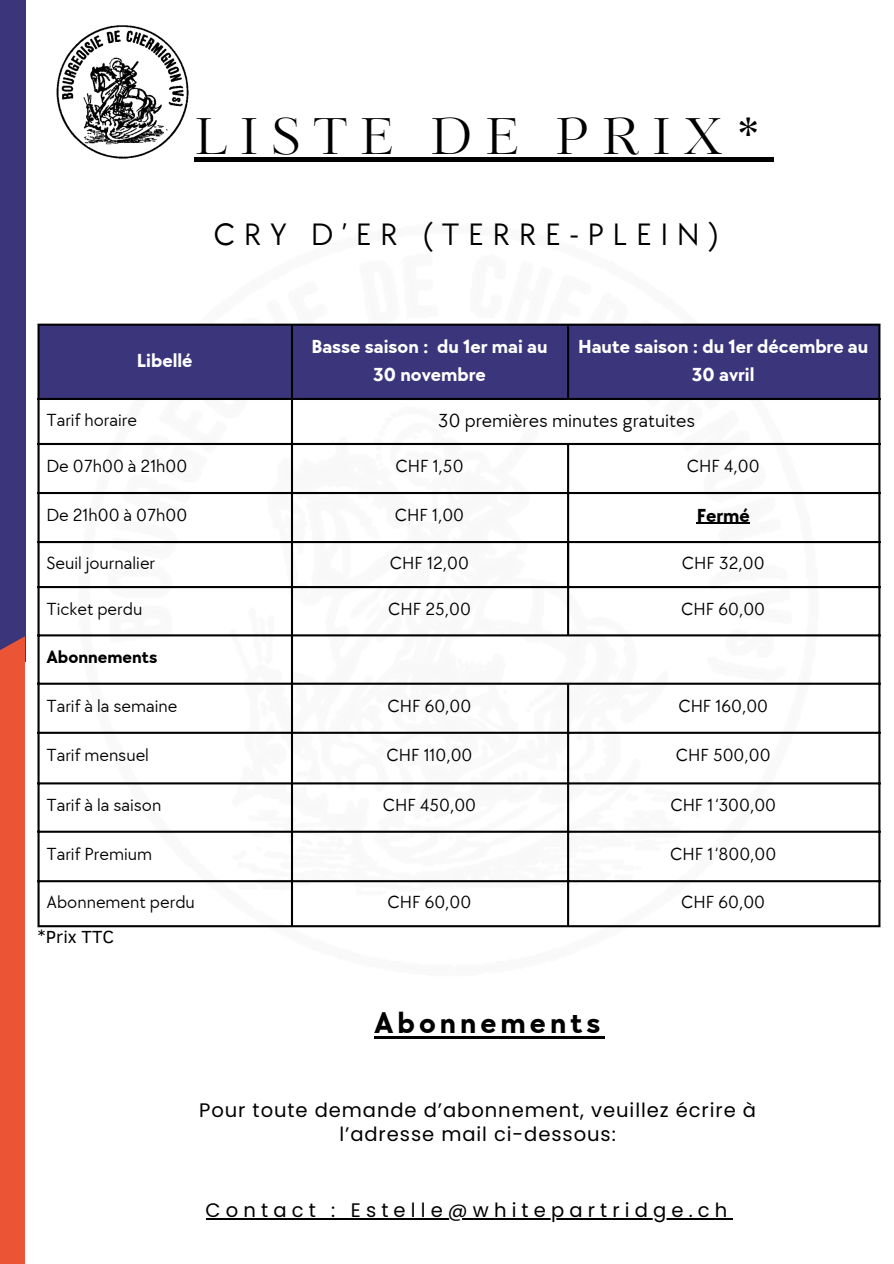
<style>
.page{position:relative;width:894px;height:1264px;background:#fff}
.page>*{position:absolute;margin:0;border:0;box-sizing:border-box;transform-origin:0 0}
.t1{font:49.8px "Kudryashev Display Contrast";letter-spacing:.26em;color:#000}
.t2{font:31.95px "TT Chocolates";letter-spacing:.26em;color:#000}
.t3{font:700 30.3px "TT Chocolates";letter-spacing:.13em;color:#000}
.t4{font:700 19.5px/27.2px "TT Chocolates";color:#fff;text-align:center}
.t5{font:19.5px/24px "Poppins";letter-spacing:.045em;color:#000;text-align:center}
.t6{font:19.5px "Poppins";letter-spacing:.26em;color:#000}
.t7{font:19.5px "TT Chocolates";color:#000}
.t8{font:700 19.5px "TT Chocolates";color:#000}
.t9{font:18.15px "TT Chocolates";color:#000}
.t10{font:700 18.15px "TT Chocolates";color:#000}
.t11{font:18px "Clear Sans";color:#000}
</style>
<div class="page">
<div style="left:0;top:0;width:25px;height:661px;background:#3b367c"></div>
<div style="left:0;top:636px;width:25px;height:627px;background:#eb5536"></div>
<img style="left:56px;top:25px;width:133px;height:134px">
<div style="left:194px;top:157px;width:579px;height:5px;background:#000"></div>
<hr style="left:205px;top:1217px;width:527px;height:2px;background:#000">
<img style="left:25px;top:217px;width:856px;height:822px">
<div style="left:40px;top:326px;width:838px;height:72px;background:#3b367c"></div>
<hr style="left:696px;top:522px;width:53px;height:2px;background:#000">
<hr style="left:37px;top:326px;width:3px;height:599px;background:#000">
<hr style="left:291px;top:326px;width:2px;height:599px;background:#000">
<hr style="left:567px;top:326px;width:2px;height:72px;background:#000">
<hr style="left:567px;top:445px;width:2px;height:96px;background:#000">
<hr style="left:567px;top:588px;width:2px;height:46px;background:#000">
<hr style="left:567px;top:684px;width:2px;height:241px;background:#000">
<hr style="left:878px;top:326px;width:2px;height:599px;background:#000">
<hr style="left:37px;top:323px;width:843px;height:3px;background:#000">
<hr style="left:37px;top:398px;width:843px;height:2px;background:#000">
<hr style="left:37px;top:443px;width:843px;height:2px;background:#000">
<hr style="left:37px;top:492px;width:843px;height:2px;background:#000">
<hr style="left:37px;top:541px;width:843px;height:2px;background:#000">
<hr style="left:37px;top:586px;width:843px;height:2px;background:#000">
<hr style="left:37px;top:634px;width:843px;height:2px;background:#000">
<hr style="left:37px;top:682px;width:843px;height:2px;background:#000">
<hr style="left:37px;top:731px;width:843px;height:2px;background:#000">
<hr style="left:37px;top:782px;width:843px;height:2px;background:#000">
<hr style="left:37px;top:830px;width:843px;height:2px;background:#000">
<hr style="left:37px;top:880px;width:843px;height:2px;background:#000">
<hr style="left:37px;top:925px;width:843px;height:2px;background:#000">
<hr style="left:567px;top:541px;width:2px;height:47px;background:#000">
<p class="t1" style="left:194px;top:102px;width:567px">LISTE DE PRIX*</p>
<p class="t2" style="left:213px;top:216px;width:507px">CRY D’ER (TERRE-PLEIN)</p>
<p class="t4" style="left:137px;top:347px;width:57px">Libellé</p>
<p class="t4" style="left:311px;top:334px;width:238px">Basse saison : du 1er mai au<br>30 novembre</p>
<p class="t4" style="left:578px;top:334px;width:292px">Haute saison : du 1er décembre au<br>30 avril</p>
<p class="t9" style="left:46px;top:409px;width:92px">Tarif horaire</p>
<p class="t9" style="left:46px;top:455px;width:142px">De 07h00 à 21h00</p>
<p class="t9" style="left:395px;top:455px;width:70px">CHF 1,50</p>
<p class="t9" style="left:686px;top:455px;width:74px">CHF 4,00</p>
<p class="t9" style="left:46px;top:504px;width:142px">De 21h00 à 07h00</p>
<p class="t9" style="left:395px;top:504px;width:71px">CHF 1,00</p>
<p class="t8" style="left:696px;top:504px;width:55px">Fermé</p>
<p class="t9" style="left:46px;top:552px;width:110px">Seuil journalier</p>
<p class="t9" style="left:390px;top:552px;width:80px">CHF 12,00</p>
<p class="t9" style="left:681px;top:552px;width:84px">CHF 32,00</p>
<p class="t9" style="left:46px;top:598px;width:97px">Ticket perdu</p>
<p class="t9" style="left:388px;top:598px;width:84px">CHF 25,00</p>
<p class="t9" style="left:681px;top:598px;width:85px">CHF 60,00</p>
<p class="t10" style="left:46px;top:646px;width:113px">Abonnements</p>
<p class="t9" style="left:46px;top:696px;width:132px">Tarif à la semaine</p>
<p class="t9" style="left:387px;top:696px;width:85px">CHF 60,00</p>
<p class="t9" style="left:678px;top:696px;width:91px">CHF 160,00</p>
<p class="t9" style="left:46px;top:745px;width:104px">Tarif mensuel</p>
<p class="t9" style="left:386px;top:745px;width:87px">CHF 110,00</p>
<p class="t9" style="left:675px;top:745px;width:96px">CHF 500,00</p>
<p class="t9" style="left:46px;top:794px;width:116px">Tarif à la saison</p>
<p class="t9" style="left:383px;top:794px;width:95px">CHF 450,00</p>
<p class="t9" style="left:670px;top:794px;width:107px">CHF 1‘300,00</p>
<p class="t9" style="left:46px;top:844px;width:107px">Tarif Premium</p>
<p class="t9" style="left:670px;top:844px;width:108px">CHF 1‘800,00</p>
<p class="t9" style="left:46px;top:891px;width:150px">Abonnement perdu</p>
<p class="t9" style="left:387px;top:891px;width:85px">CHF 60,00</p>
<p class="t9" style="left:681px;top:891px;width:85px">CHF 60,00</p>
<p class="t7" style="left:438px;top:409px;width:258px">30 premières minutes gratuites</p>
<p class="t11" style="left:37px;top:924px;width:78px">*Prix TTC</p>
<p class="t3" style="left:374px;top:1005px;width:228px">Abonnements</p>
<h1 class="t5" style="left:199px;top:1097px;width:558px">Pour toute demande d’abonnement, veuillez écrire à l’adresse mail ci-dessous:</h1>
<h2 class="t6" style="left:205px;top:1195px;width:523px">Contact : Estelle@whitepartridge.ch</h2>
</div>
